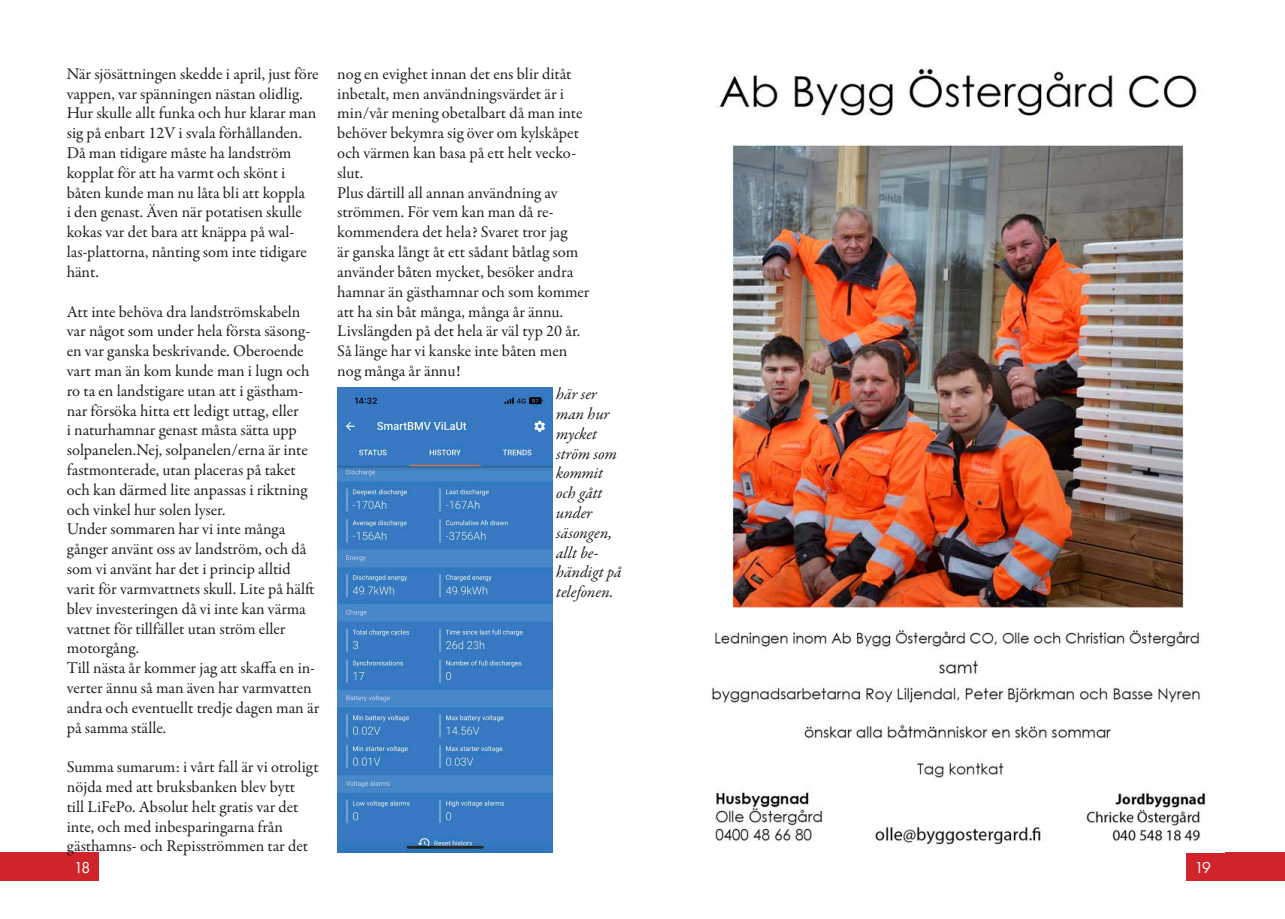
<style>
.page{position:relative;width:1285px;height:919px;background:#fff}
.page>*{position:absolute;margin:0;border:0;box-sizing:border-box;transform-origin:0 0}
.Text_nederkant_baksi{font:16.5px/19.8px "Garamond Premr Pro";letter-spacing:-.005em;color:#231f20}
.Text_nederkant_baksi-2{font:italic 16.5px/19.8px "Garamond Premr Pro";letter-spacing:-.005em;color:#231f20}
.t1{font:16.5px "Futura PT";color:#fff}
</style>
<div class="page">
<div style="left:0;top:852px;width:99px;height:28px;background:#d1232a"></div>
<div style="left:1185px;top:852px;width:99px;height:28px;background:#d1232a"></div>
<img style="left:712px;top:68px;width:494px;height:779px">
<img style="left:337px;top:387px;width:215px;height:465px">
<p class="Text_nederkant_baksi" style="left:67px;top:64px;width:253px">När sjösättningen skedde i april, just före vappen, var spänningen nästan olidlig.<br>Hur skulle allt funka och hur klarar man sig på enbart 12V i svala förhållanden.<br>Då man tidigare måste ha landström kopplat för att ha varmt och skönt i båten kunde man nu låta bli att koppla<br>i den genast. Även när potatisen skulle kokas var det bara att knäppa på wal&shy;las-plattorna, nånting som inte tidigare hänt.</p>
<p class="Text_nederkant_baksi" style="left:67px;top:302px;width:249px">Att inte behöva dra landströmskabeln var något som under hela första säsong&shy;en var ganska beskrivande. Oberoende vart man än kom kunde man i lugn och ro ta en landstigare utan att i gästham&shy;nar försöka hitta ett ledigt uttag, eller<br>i naturhamnar genast måsta sätta upp solpanelen.Nej, solpanelen/erna är inte fastmonterade, utan placeras på taket och kan därmed lite anpassas i riktning och vinkel hur solen lyser.<br>Under sommaren har vi inte många gånger använt oss av landström, och då som vi använt har det i princip alltid varit för varmvattnets skull. Lite på hälft blev investeringen då vi inte kan värma vattnet för tillfället utan ström eller motorgång.</p>
<p class="Text_nederkant_baksi" style="left:67px;top:658px;width:254px">Till nästa år kommer jag att skaffa en in&shy;verter ännu så man även har varmvatten andra och eventuellt tredje dagen man är på samma ställe.</p>
<p class="Text_nederkant_baksi" style="left:67px;top:757px;width:253px">Summa sumarum: i vårt fall är vi otroligt nöjda med att bruksbanken blev bytt<br>till LiFePo. Absolut helt gratis var det inte, och med inbesparingarna från gästhamns- och Repisströmmen tar det</p>
<p class="Text_nederkant_baksi" style="left:337px;top:64px;width:247px">nog en evighet innan det ens blir ditåt inbetalt, men användningsvärdet är i min/vår mening obetalbart då man inte behöver bekymra sig över om kylskåpet och värmen kan basa på ett helt vecko&shy;slut.</p>
<p class="Text_nederkant_baksi" style="left:337px;top:183px;width:254px">Plus därtill all annan användning av strömmen. För vem kan man då re&shy;kommendera det hela? Svaret tror jag<br>är ganska långt åt ett sådant båtlag som använder båten mycket, besöker andra hamnar än gästhamnar och som kommer att ha sin båt många, många år ännu.<br>Livslängden på det hela är väl typ 20 år.<br>Så länge har vi kanske inte båten men nog många år ännu!</p>
<p class="Text_nederkant_baksi-2" style="left:556px;top:385px;width:67px">här ser man hur mycket ström som kommit och gått under säsongen, allt be&shy;händigt på telefonen.</p>
<p class="t1" style="left:74px;top:857px;width:18px">18</p>
<p class="t1" style="left:1194px;top:857px;width:18px">19</p>
</div>
